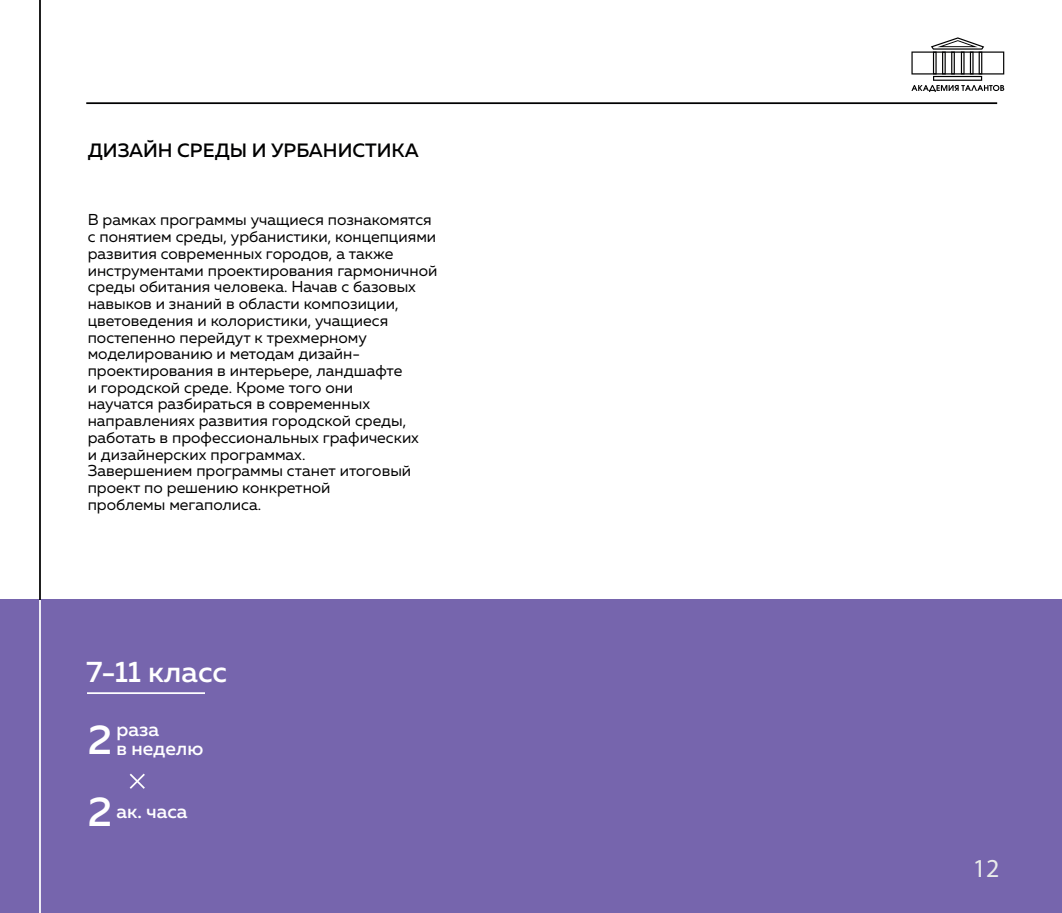
<style>
.page{position:relative;width:1062px;height:913px;background:#fff}
.page>*{position:absolute;margin:0;border:0;box-sizing:border-box;transform-origin:0 0}
.t1{font:500 41.48px "Muller";color:#fff}
.t2{font:500 29.57px "Muller";color:#fff}
.t3{font:25.9px "Myriad Pro";color:#e9ecea}
.t4{font:500 19.25px "Muller";color:#000001}
.t5{font:500 19.25px/19.2px "Muller";color:#fff}
.t6{font:15.75px/16.8px "Muller";color:#000001}
.s1{font-size:41.48px}
</style>
<div class="page">
<hr style="left:86px;top:102px;width:911px;height:2px;background:#000001">
<div style="left:0;top:600px;width:1062px;height:313px;background:#7665ad"></div>
<hr style="left:87px;top:692px;width:118px;height:2px;background:#fff">
<svg style="left:129px;top:773px;width:16px;height:16px"></svg>
<hr style="left:39px;top:0;width:2px;height:600px;background:#000001">
<hr style="left:39px;top:600px;width:2px;height:313px;background:#fff">
<svg style="left:933px;top:76px;width:49px;height:5px"></svg>
<svg style="left:911px;top:37px;width:93px;height:38px"></svg>
<svg style="left:911px;top:85px;width:93px;height:7px"></svg>
<p class="t4" style="left:88px;top:138px;width:332px">ДИЗАЙН СРЕДЫ И УРБАНИСТИКА</p>
<p class="t6" style="left:88px;top:211px;width:351px">В рамках программы учащиеся познакомятся с понятием среды, урбанистики, концепциями развития современных городов, а также инструментами проектирования гармоничной среды обитания человека. Начав с базовых навыков и знаний в области композиции, цветоведения и колористики, учащиеся постепенно перейдут к трехмерному моделированию и методам дизайн&shy;проектирования в интерьере, ландшафте<br>и городской среде. Кроме того они<br>научатся разбираться в современных направлениях развития городской среды, работать в профессиональных графических<br>и дизайнерских программах.<br>Завершением программы станет итоговый проект по решению конкретной<br>проблемы мегаполиса.</p>
<h2 class="t2" style="left:86px;top:653px;width:142px">7-11 класс</h2>
<h1 class="t1" style="left:88px;top:714px;width:26px">2</h1>
<p class="t5" style="left:116px;top:719px;width:88px">раза<br>в неделю</p>
<p class="t5" style="left:88px;top:801px;width:101px"><span class="s1">2</span> ак. часа</p>
<h3 class="t3" style="left:972px;top:852px;width:28px">12</h3>
</div>
